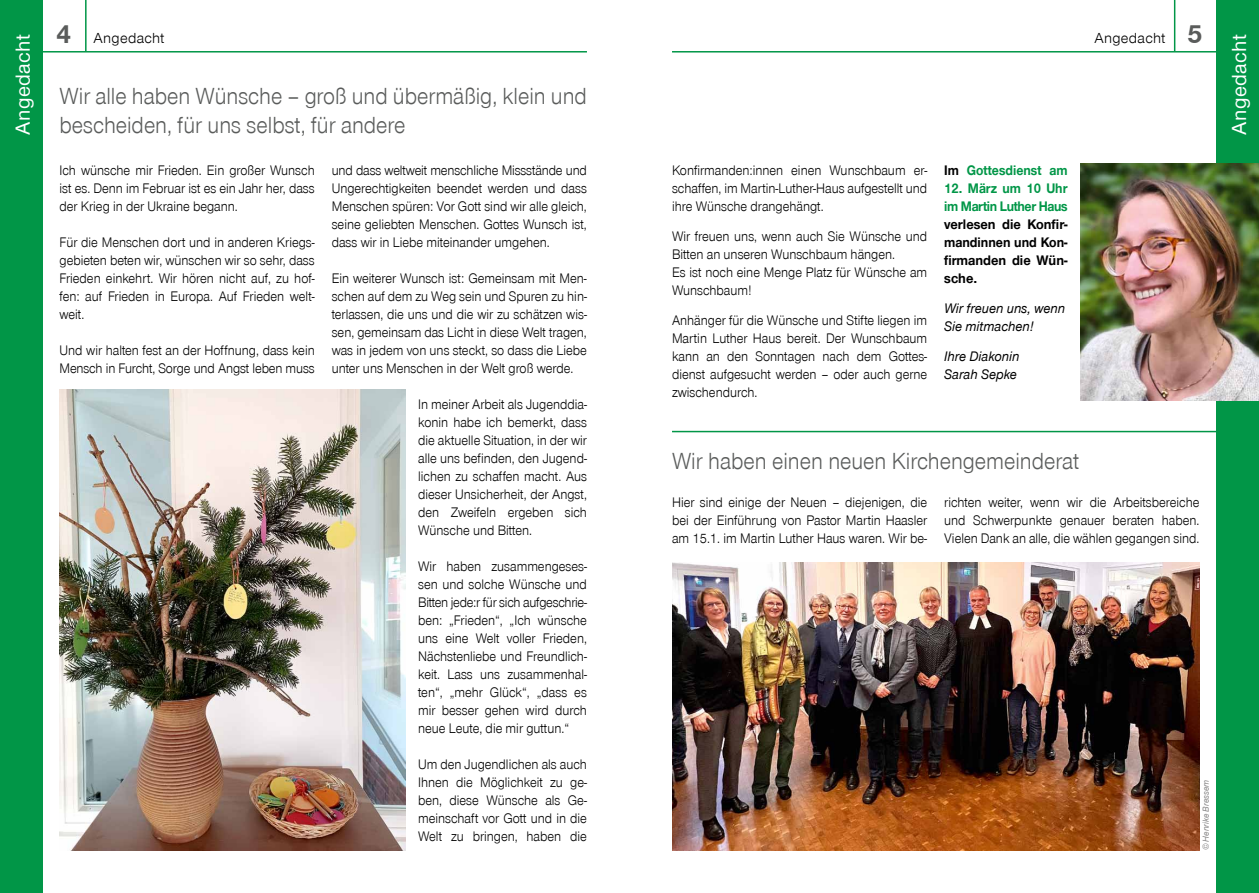
<style>
.page{position:relative;width:1259px;height:893px;background:#fff}
.page>*{position:absolute;margin:0;border:0;box-sizing:border-box;transform-origin:0 0}
.t1{font:700 27px "Nordkirchen Font";color:#5a5c5b}
.t2{font:24px/28.5px "Nordkirchen Font";color:#5a5c5b;scale:.92 1}
.t3{font:500 21px "Nordkirchen Font";letter-spacing:.02em;color:#fff}
.t4{font:15px "Nordkirchen Font";letter-spacing:.02em;color:#000}
.t5{font:14.25px/18px "Nordkirchen Font";color:#000;text-align:justify;scale:.92 1}
.t6{font:700 14.25px/18px "Nordkirchen Font";color:#000;text-align:justify;scale:.96 1}
.t7{font:italic 500 14.25px/18px "Nordkirchen Font";color:#000;scale:.95 1}
.t8{font:700 14.25px/18px "Nordkirchen Font";letter-spacing:-.03em;color:#019647;scale:.92 1}
.t9{font:700 14.25px "Nordkirchen Font";color:#019647;scale:.92 1}
.t10{font:italic 500 9px "Nordkirchen Font";color:#858484;scale:.95 1}
.s1{color:#000}
</style>
<div class="page">
<div style="left:0;top:0;width:43px;height:893px;background:#019647"></div>
<hr style="left:43px;top:51px;width:544px;height:2px;background:#019647">
<hr style="left:85px;top:0;width:2px;height:51px;background:#019647">
<hr style="left:1174px;top:0;width:1px;height:51px;background:#019647">
<hr style="left:672px;top:51px;width:544px;height:2px;background:#019647">
<hr style="left:672px;top:431px;width:544px;height:1px;background:#019647">
<div style="left:1216px;top:0;width:43px;height:893px;background:#019647"></div>
<img style="left:1080px;top:164px;width:179px;height:237px">
<img style="left:60px;top:389px;width:345px;height:461px">
<img style="left:672px;top:562px;width:527px;height:288px">
<h1 class="t1" style="left:56px;top:18px;width:17px">4</h1>
<h1 class="t1" style="left:1187px;top:18px;width:17px">5</h1>
<h3 class="t3" style="left:10px;top:135px;width:102px;rotate:-90deg">Angedacht</h3>
<p class="t4" style="left:94px;top:29px;width:72px">Angedacht</p>
<p class="t4" style="left:1094px;top:29px;width:72px">Angedacht</p>
<h3 class="t3" style="left:1226px;top:135px;width:102px;rotate:-90deg">Angedacht</h3>
<p class="t5" style="left:60px;top:162px;width:279px">Ich wünsche mir Frieden. Ein großer Wunsch ist es. Denn im Februar ist es ein Jahr her, dass der Krieg in der Ukraine begann.</p>
<p class="t5" style="left:60px;top:234px;width:279px">Für die Menschen dort und in anderen Kriegs&shy;gebieten beten wir, wünschen wir so sehr, dass Frieden einkehrt. Wir hören nicht auf, zu hof&shy;fen: auf Frieden in Europa. Auf Frieden welt&shy;weit.</p>
<p class="t5" style="left:60px;top:341px;width:279px">Und wir halten fest an der Hoffnung, dass kein<br>Mensch in Furcht, Sorge und Angst leben muss</p>
<h2 class="t2" style="left:60px;top:82px;width:575px">Wir alle haben Wünsche – groß und übermäßig, klein und bescheiden, für uns selbst, für andere</h2>
<p class="t9" style="left:944px;top:162px;width:136px"><span class="s1">Im</span> Gottesdienst am</p>
<p class="t8" style="left:944px;top:179px;width:136px">12. März um 10 Uhr im Martin Luther Haus</p>
<p class="t6" style="left:944px;top:215px;width:130px">verlesen die Konfir&shy;mandinnen und Kon&shy;firmanden die Wün&shy;sche.</p>
<p class="t7" style="left:944px;top:299px;width:129px">Wir freuen uns, wenn<br>Sie mitmachen!</p>
<p class="t7" style="left:944px;top:347px;width:81px">Ihre Diakonin<br>Sarah Sepke</p>
<p class="t5" style="left:672px;top:161px;width:279px">Konfirmanden:innen einen Wunschbaum er&shy;schaffen, im Martin-Luther-Haus aufgestellt und ihre Wünsche drangehängt.</p>
<p class="t5" style="left:672px;top:227px;width:279px;text-align:left">Wir freuen uns, wenn auch Sie Wünsche und Bitten an unseren Wunschbaum hängen.<br>Es ist noch eine Menge Platz für Wünsche am Wunschbaum!</p>
<p class="t5" style="left:672px;top:311px;width:279px">Anhänger für die Wünsche und Stifte liegen im Martin Luther Haus bereit. Der Wunschbaum kann an den Sonntagen nach dem Gottes&shy;dienst aufgesucht werden – oder auch gerne zwischendurch.</p>
<p class="t5" style="left:332px;top:161px;width:279px">und dass weltweit menschliche Missstände und Ungerechtigkeiten beendet werden und dass Menschen spüren: Vor Gott sind wir alle gleich, seine geliebten Menschen. Gottes Wunsch ist, dass wir in Liebe miteinander umgehen.</p>
<p class="t5" style="left:332px;top:269px;width:279px">Ein weiterer Wunsch ist: Gemeinsam mit Men&shy;schen auf dem zu Weg sein und Spuren zu hin&shy;terlassen, die uns und die wir zu schätzen wis&shy;sen, gemeinsam das Licht in diese Welt tragen, was in jedem von uns steckt, so dass die Liebe unter uns Menschen in der Welt groß werde.</p>
<p class="t5" style="left:418px;top:395px;width:185px">In meiner Arbeit als Jugenddia&shy;konin habe ich bemerkt, dass die aktuelle Situation, in der wir alle uns befinden, den Jugend&shy;lichen zu schaffen macht. Aus dieser Unsicherheit, der Angst, den Zweifeln ergeben sich Wünsche und Bitten.</p>
<p class="t5" style="left:418px;top:557px;width:185px">Wir haben zusammengeses&shy;sen und solche Wünsche und Bitten jede:r für sich aufgeschrie&shy;ben: „Frieden“, „Ich wünsche uns eine Welt voller Frieden, Nächstenliebe und Freundlich&shy;keit. Lass uns zusammenhal&shy;ten“, „mehr Glück“, „dass es mir besser gehen wird durch neue Leute, die mir guttun.“</p>
<p class="t5" style="left:418px;top:755px;width:185px">Um den Jugendlichen als auch Ihnen die Möglichkeit zu ge&shy;ben, diese Wünsche als Ge&shy;meinschaft vor Gott und in die Welt zu bringen, haben die</p>
<h2 class="t2" style="left:672px;top:447px;width:444px">Wir haben einen neuen Kirchengemeinderat</h2>
<p class="t5" style="left:672px;top:494px;width:279px">Hier sind einige der Neuen – diejenigen, die bei der Einführung von Pastor Martin Haasler am 15.1. im Martin Luther Haus waren. Wir be-</p>
<p class="t5" style="left:944px;top:494px;width:279px">richten weiter, wenn wir die Arbeitsbereiche und Schwerpunkte genauer beraten haben.<br>Vielen Dank an alle, die wählen gegangen sind.</p>
<p class="t10" style="left:1200px;top:850px;width:76px;rotate:-90deg">© Henrike Bressem</p>
</div>
